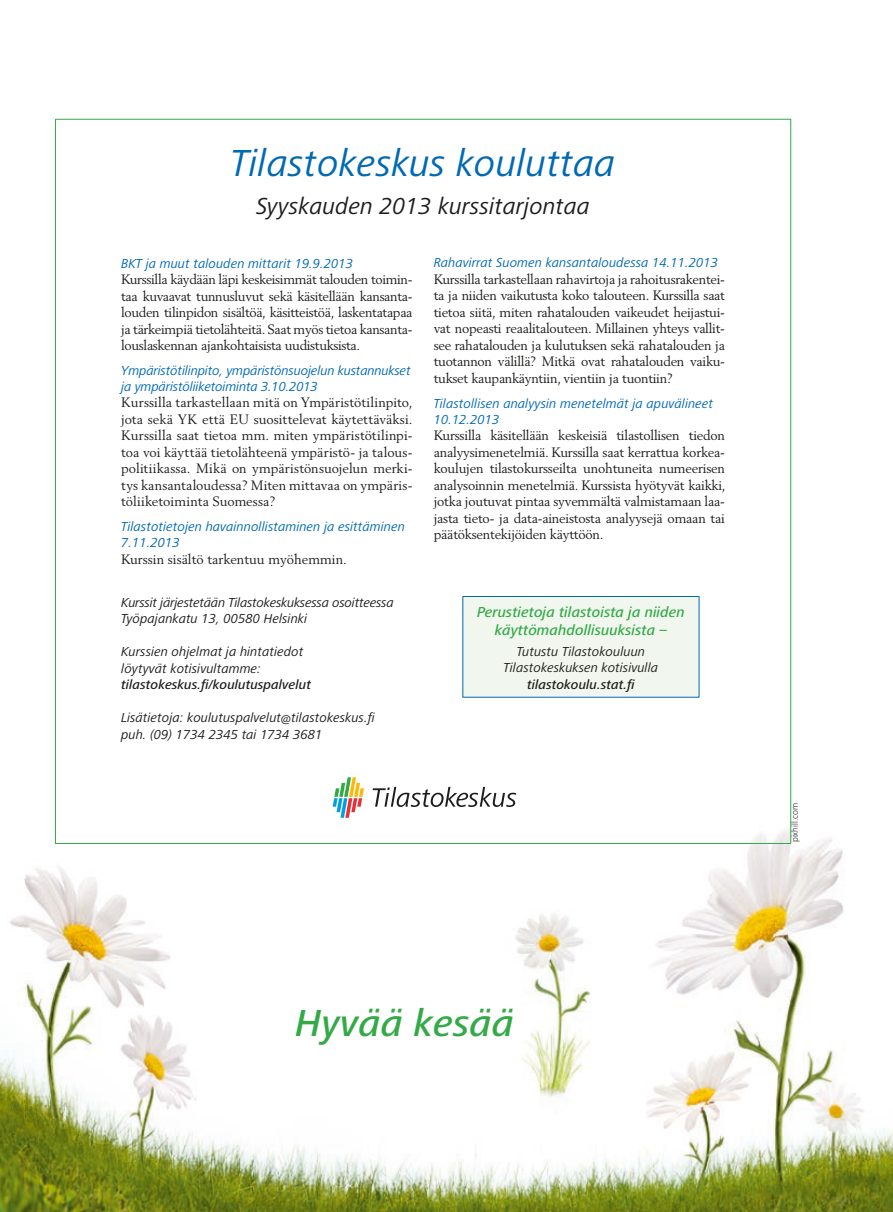
<style>
.page{position:relative;width:893px;height:1212px;background:#fff}
.page>*{position:absolute;margin:0;border:0;box-sizing:border-box;transform-origin:0 0}
.t1{font:italic 39px "Frutiger Next LT";color:#0069b4}
.t2{font:italic 500 39px "Frutiger Next LT";color:#33aa47}
.t3{font:italic 24px "Frutiger Next LT";color:#1d1d1b}
.t4{font:italic 500 15px/18px "Frutiger Next LT";color:#33aa47;text-align:center}
.t5{font:13.5px/16.5px "Berling";letter-spacing:-.015em;color:#1d1d1b;text-align:justify}
.t6{font:italic 13.5px/16.2px "Frutiger Next LT";color:#0069b4}
.t7{font:italic 13.5px/16.5px "Frutiger Next LT";color:#1d1d1b}
.t8{font:italic 13.5px/16.5px "Frutiger Next LT";letter-spacing:-.02em;color:#1d1d1b}
.t9{font:italic 500 13.5px "Frutiger Next LT";color:#1d1d1b}
.t10{font:300 9px "Frutiger Next LT";color:#1d1d1b}
</style>
<div class="page">
<img style="left:0;top:730px;width:893px;height:482px">
<svg style="left:333px;top:777px;width:31px;height:41px"></svg>
<svg style="left:373px;top:787px;width:143px;height:20px"></svg>
<div style="left:463px;top:596px;width:236px;height:101px;background:#f1f7ef"></div>
<div style="left:463px;top:596px;width:236px;height:101px;border:1px solid #0069b4"></div>
<img style="left:488px;top:901px;width:125px;height:213px">
<h1 class="t1" style="left:231px;top:141px;width:386px">Tilastokeskus kouluttaa</h1>
<h2 class="t3" style="left:256px;top:192px;width:335px">Syyskauden 2013 kurssitarjontaa</h2>
<p class="t6" style="left:121px;top:255px;width:234px">BKT ja muut talouden mittarit 19.9.2013</p>
<p class="t5" style="left:121px;top:271px;width:293px">Kurssilla käydään läpi keskeisimmät talouden toimin&shy;taa kuvaavat tunnusluvut sekä käsitellään kansanta&shy;louden tilinpidon sisältöä, käsitteistöä, laskentatapaa ja tärkeimpiä tietolähteitä. Saat myös tietoa kansanta&shy;louslaskennan ajankohtaisista uudistuksista.</p>
<p class="t6" style="left:121px;top:362px;width:291px">Ympäristötilinpito, ympäristönsuojelun kustannukset ja ympäristöliiketoiminta 3.10.2013</p>
<p class="t5" style="left:121px;top:394px;width:293px">Kurssilla tarkastellaan mitä on Ympäristötilinpito, jota sekä YK että EU suosittelevat käytettäväksi.<br>Kurssilla saat tietoa mm. miten ympäristötilinpi&shy;toa voi käyttää tietolähteenä ympäristö- ja talous&shy;politiikassa. Mikä on ympäristönsuojelun merki&shy;tys kansantaloudessa? Miten mittavaa on ympäris&shy;töliiketoiminta Suomessa?</p>
<p class="t6" style="left:121px;top:519px;width:285px">Tilastotietojen havainnollistaminen ja esittäminen<br>7.11.2013</p>
<p class="t5" style="left:121px;top:551px;width:227px">Kurssin sisältö tarkentuu myöhemmin.</p>
<p class="t6" style="left:434px;top:255px;width:286px">Rahavirrat Suomen kansantaloudessa 14.11.2013</p>
<p class="t5" style="left:434px;top:271px;width:293px">Kurssilla tarkastellaan rahavirtoja ja rahoitusrakentei&shy;ta ja niiden vaikutusta koko talouteen. Kurssilla saat tietoa siitä, miten rahatalouden vaikeudet heijastui&shy;vat nopeasti reaalitalouteen. Millainen yhteys vallit&shy;see rahatalouden ja kulutuksen sekä rahatalouden ja tuotannon välillä? Mitkä ovat rahatalouden vaiku&shy;tukset kaupankäyntiin, vientiin ja tuontiin?</p>
<p class="t6" style="left:434px;top:395px;width:281px">Tilastollisen analyysin menetelmät ja apuvälineet<br>10.12.2013</p>
<p class="t5" style="left:434px;top:427px;width:293px">Kurssilla käsitellään keskeisiä tilastollisen tiedon analyysimenetelmiä. Kurssilla saat kerrattua korkea&shy;koulujen tilastokursseilta unohtuneita numeerisen analysoinnin menetelmiä. Kurssista hyötyvät kaikki, jotka joutuvat pintaa syvemmältä valmistamaan laa&shy;jasta tieto- ja data-aineistosta analyysejä omaan tai päätöksentekijöiden käyttöön.</p>
<p class="t8" style="left:121px;top:594px;width:274px">Kurssit järjestetään Tilastokeskuksessa osoitteessa<br>Työpajankatu 13, 00580 Helsinki</p>
<p class="t7" style="left:121px;top:643px;width:184px">Kurssien ohjelmat ja hintatiedot löytyvät kotisivultamme:</p>
<p class="t9" style="left:121px;top:677px;width:191px">tilastokeskus.fi/koulutuspalvelut</p>
<p class="t7" style="left:121px;top:709px;width:257px">Lisätietoja: koulutuspalvelut@tilastokeskus.fi puh. (09) 1734 2345 tai 1734 3681</p>
<p class="t4" style="left:477px;top:603px;width:209px">Perustietoja tilastoista ja niiden käyttömahdollisuuksista –</p>
<p class="t7" style="left:504px;top:643px;width:156px;text-align:center">Tutustu Tilastokouluun<br>Tilastokeskuksen kotisivulla</p>
<p class="t9" style="left:527px;top:676px;width:111px">tilastokoulu.stat.fi</p>
<p class="t10" style="left:790px;top:842px;width:41px;rotate:-90deg">pixhill.com</p>
<h1 class="t2" style="left:295px;top:1002px;width:220px">Hyvää kesää</h1>
</div>
